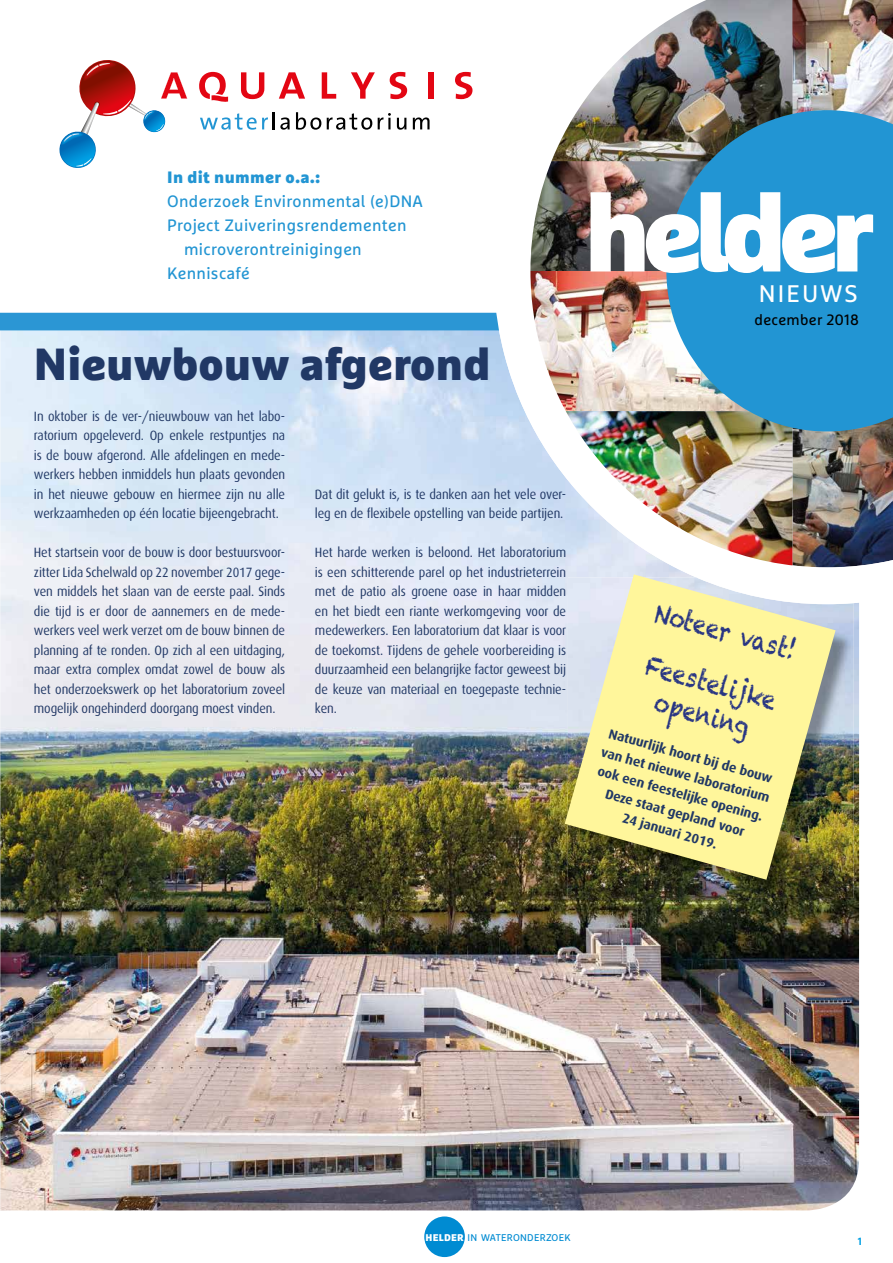
<style>
.page{position:relative;width:893px;height:1263px;background:#fff}
.page>*{position:absolute;margin:0;border:0;box-sizing:border-box;transform-origin:0 0}
.t1{font:900 109.5px "Marselis OT";letter-spacing:-.08em;color:#fff}
.t2{font:900 45px "Marselis OT";color:#213865}
.t3{font:27px/53.4px "Chalkduster";color:#283583;scale:.8 1}
.t4{font:24px "Marselis OT";letter-spacing:.09em;color:#fff}
.t5{font:16.5px "Marselis OT";letter-spacing:.02em;color:#2295d3}
.t6{font:900 16.5px "Marselis OT";letter-spacing:.02em;color:#2295d3}
.t7{font:15px "Marselis OT";letter-spacing:.02em;color:#000}
.t8{font:13.5px/19.5px "Dax";letter-spacing:-.01em;color:#213865;text-align:justify;scale:.93 1}
.t9{font:700 13.5px/19.5px "Dax";color:#213865;text-align:center}
.t10{font:700 10.5px "Marselis OT";color:#009fe3}
.t11{font:9.75px "Marselis OT";letter-spacing:.03em;color:#008bd2}
.s1{font-weight:900;color:#fff}
</style>
<div class="page">
<img style="left:0;top:330px;width:859px;height:880px">
<svg style="left:200px;top:112px;width:90px;height:18px"></svg>
<svg style="left:296px;top:112px;width:25px;height:18px"></svg>
<svg style="left:327px;top:113px;width:45px;height:17px"></svg>
<svg style="left:378px;top:113px;width:13px;height:16px"></svg>
<svg style="left:397px;top:118px;width:9px;height:12px"></svg>
<svg style="left:413px;top:117px;width:17px;height:12px"></svg>
<svg style="left:241px;top:72px;width:23px;height:27px"></svg>
<svg style="left:279px;top:72px;width:26px;height:27px"></svg>
<svg style="left:322px;top:72px;width:14px;height:27px"></svg>
<svg style="left:351px;top:72px;width:24px;height:27px"></svg>
<svg style="left:390px;top:72px;width:17px;height:27px"></svg>
<div style="left:428px;top:72px;width:6px;height:27px;background:#e30613"></div>
<svg style="left:455px;top:72px;width:17px;height:27px"></svg>
<svg style="left:199px;top:72px;width:29px;height:30px"></svg>
<svg style="left:59px;top:60px;width:128px;height:108px"></svg>
<div style="left:0;top:313px;width:494px;height:17px;background:#2b96d4"></div>
<div style="left:424px;top:1216px;width:41px;height:41px;background:#008bd2;border-radius:50%"></div>
<img style="left:494px;top:0;width:399px;height:604px">
<img style="left:568px;top:604px;width:286px;height:294px">
<img style="left:835px;top:577px;width:19px;height:27px">
<svg style="left:565px;top:574px;width:270px;height:306px;background:#dbd697"></svg>
<p class="t6" style="left:167px;top:167px;width:155px">In dit nummer o.a.:</p>
<p class="t5" style="left:167px;top:191px;width:257px">Onderzoek Environmental (e)DNA</p>
<p class="t5" style="left:167px;top:215px;width:241px">Project Zuiveringsrendementen</p>
<p class="t5" style="left:184px;top:239px;width:179px">microverontreinigingen</p>
<p class="t5" style="left:167px;top:263px;width:84px">Kenniscafé</p>
<h2 class="t2" style="left:34px;top:335px;width:458px">Nieuwbouw afgerond</h2>
<p class="t8" style="left:34px;top:406px;width:272px">In oktober is de ver-/nieuwbouw van het labo&shy;ratorium opgeleverd. Op enkele restpuntjes na is de bouw afgerond. Alle afdelingen en mede&shy;werkers hebben inmiddels hun plaats gevonden in het nieuwe gebouw en hiermee zijn nu alle werkzaamheden op één locatie bijeengebracht.</p>
<p class="t8" style="left:34px;top:543px;width:272px">Het startsein voor de bouw is door bestuursvoor&shy;zitter Lida Schelwald op 22 november 2017 gege&shy;ven middels het slaan van de eerste paal. Sinds die tijd is er door de aannemers en de mede&shy;werkers veel werk verzet om de bouw binnen de planning af te ronden. Op zich al een uitdaging, maar extra complex omdat zowel de bouw als het onderzoekswerk op het laboratorium zoveel mogelijk ongehinderd doorgang moest vinden.</p>
<p class="t8" style="left:315px;top:484px;width:272px">Dat dit gelukt is, is te danken aan het vele over&shy;leg en de flexibele opstelling van beide partijen.</p>
<p class="t8" style="left:315px;top:543px;width:272px">Het harde werken is beloond. Het laboratorium is een schitterende parel op het industrieterrein met de patio als groene oase in haar midden en het biedt een riante werkomgeving voor de medewerkers. Een laboratorium dat klaar is voor de toekomst. Tijdens de gehele voorbereiding is duurzaamheid een belangrijke factor geweest bij de keuze van materiaal en toegepaste technie&shy;ken.</p>
<h1 class="t1" style="left:584px;top:163px;width:292px">helder</h1>
<h3 class="t4" style="left:759px;top:279px;width:101px">NIEUWS</h3>
<p class="t7" style="left:755px;top:311px;width:106px">december 2018</p>
<h3 class="t3" style="left:662px;top:586px;width:183px;rotate:15deg">Noteer vast!<br>Feestelijke</h3>
<h3 class="t3" style="left:662px;top:675px;width:124px;rotate:15deg">opening</h3>
<p class="t9" style="left:609px;top:724px;width:176px;rotate:15deg">Natuurlijk hoort bij de bouw van het nieuwe laboratorium ook een feestelijke opening.<br>Deze staat gepland voor<br>24 januari 2019.</p>
<p class="t11" style="left:426px;top:1231px;width:147px"><span class="s1">HELDER</span> IN WATERONDERZOEK</p>
<p class="t10" style="left:858px;top:1235px;width:6px">1</p>
</div>
